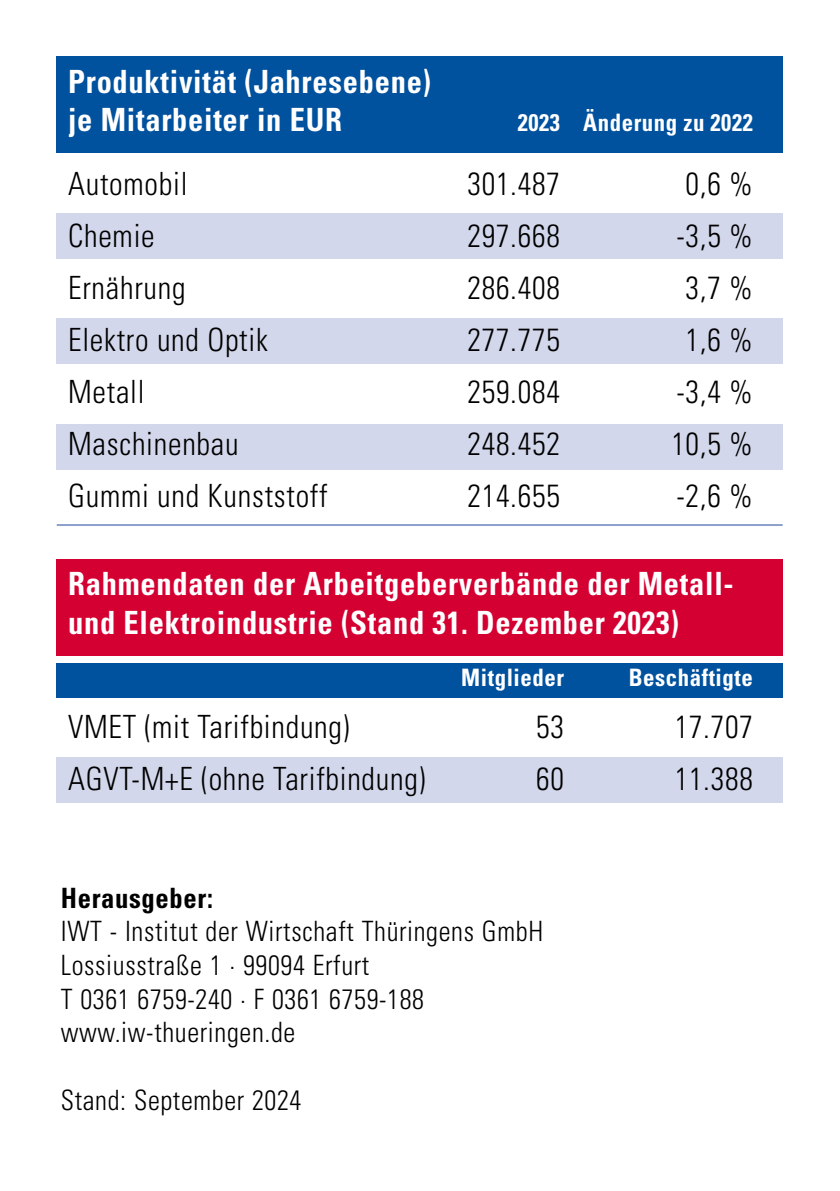
<style>
.page{position:relative;width:840px;height:1191px;background:#fff}
.page>*{position:absolute;margin:0;border:0;box-sizing:border-box;transform-origin:0 0}
.t1{font:300 condensed 32px "Univers";letter-spacing:.025em;color:#000;scale:.95 1}
.t2{font:700 condensed 32px/38.4px "Univers";letter-spacing:.025em;color:#fff;scale:.95 1}
.t3{font:300 condensed 28px/33.6px "Univers";letter-spacing:.025em;color:#000;scale:.95 1}
.t4{font:700 condensed 28px "Univers";letter-spacing:.025em;color:#000;scale:.95 1}
.t5{font:700 condensed 24px "Univers";letter-spacing:.025em;color:#fff;scale:.95 1}
</style>
<div class="page">
<div style="left:57px;top:57px;width:725px;height:96px;background:#00519e"></div>
<div style="left:57px;top:213px;width:725px;height:46px;background:#d3d7eb"></div>
<div style="left:57px;top:319px;width:725px;height:45px;background:#d3d7eb"></div>
<div style="left:57px;top:424px;width:725px;height:45px;background:#d3d7eb"></div>
<div style="left:57px;top:663px;width:725px;height:34px;background:#00519e"></div>
<div style="left:57px;top:559px;width:725px;height:96px;background:#d40032"></div>
<div style="left:57px;top:757px;width:725px;height:46px;background:#d3d7eb"></div>
<hr style="left:57px;top:524px;width:725px;height:2px;background:#8d9fcd">
<p class="t2" style="left:68px;top:62px;width:383px">Produktivität (Jahresebene) je Mitarbeiter in EUR</p>
<p class="t5" style="left:517px;top:108px;width:249px">2023 Änderung zu 2022</p>
<p class="t1" style="left:68px;top:165px;width:127px">Automobil</p>
<p class="t1" style="left:467px;top:165px;width:99px">301.487</p>
<p class="t1" style="left:685px;top:165px;width:72px">0,6 %</p>
<p class="t1" style="left:68px;top:217px;width:93px">Chemie</p>
<p class="t1" style="left:467px;top:217px;width:99px">297.668</p>
<p class="t1" style="left:676px;top:217px;width:82px">-3,5 %</p>
<p class="t1" style="left:68px;top:269px;width:125px">Ernährung</p>
<p class="t1" style="left:467px;top:269px;width:99px">286.408</p>
<p class="t1" style="left:685px;top:269px;width:72px">3,7 %</p>
<p class="t1" style="left:68px;top:321px;width:212px">Elektro und Optik</p>
<p class="t1" style="left:467px;top:321px;width:99px">277.775</p>
<p class="t1" style="left:685px;top:321px;width:72px">1,6 %</p>
<p class="t1" style="left:68px;top:373px;width:82px">Metall</p>
<p class="t1" style="left:467px;top:373px;width:99px">259.084</p>
<p class="t1" style="left:676px;top:373px;width:82px">-3,4 %</p>
<p class="t1" style="left:68px;top:425px;width:181px">Maschinenbau</p>
<p class="t1" style="left:467px;top:425px;width:99px">248.452</p>
<p class="t1" style="left:671px;top:425px;width:87px">10,5 %</p>
<p class="t1" style="left:68px;top:477px;width:274px">Gummi und Kunststoff</p>
<p class="t1" style="left:467px;top:477px;width:99px">214.655</p>
<p class="t1" style="left:676px;top:477px;width:82px">-2,6 %</p>
<p class="t2" style="left:68px;top:564px;width:701px">Rahmendaten der Arbeitgeberverbände der Metall&shy;und Elektroindustrie (Stand 31. Dezember 2023)</p>
<p class="t5" style="left:461px;top:662px;width:110px">Mitglieder</p>
<p class="t5" style="left:628px;top:662px;width:132px">Beschäftigte</p>
<p class="t1" style="left:68px;top:707px;width:297px">VMET (mit Tarifbindung)</p>
<p class="t1" style="left:536px;top:707px;width:31px">53</p>
<p class="t1" style="left:674px;top:707px;width:84px">17.707</p>
<p class="t1" style="left:68px;top:759px;width:377px">AGVT-M+E (ohne Tarifbindung)</p>
<p class="t1" style="left:536px;top:759px;width:31px">60</p>
<p class="t1" style="left:674px;top:759px;width:84px">11.388</p>
<p class="t4" style="left:61px;top:880px;width:162px">Herausgeber:</p>
<p class="t3" style="left:61px;top:914px;width:509px">IWT - Institut der Wirtschaft Thüringens GmbH Lossiusstraße 1 · 99094 Erfurt<br>T 0361 6759-240 · F 0361 6759-188 www.iw-thueringen.de</p>
<p class="t3" style="left:61px;top:1082px;width:255px">Stand: September 2024</p>
</div>
